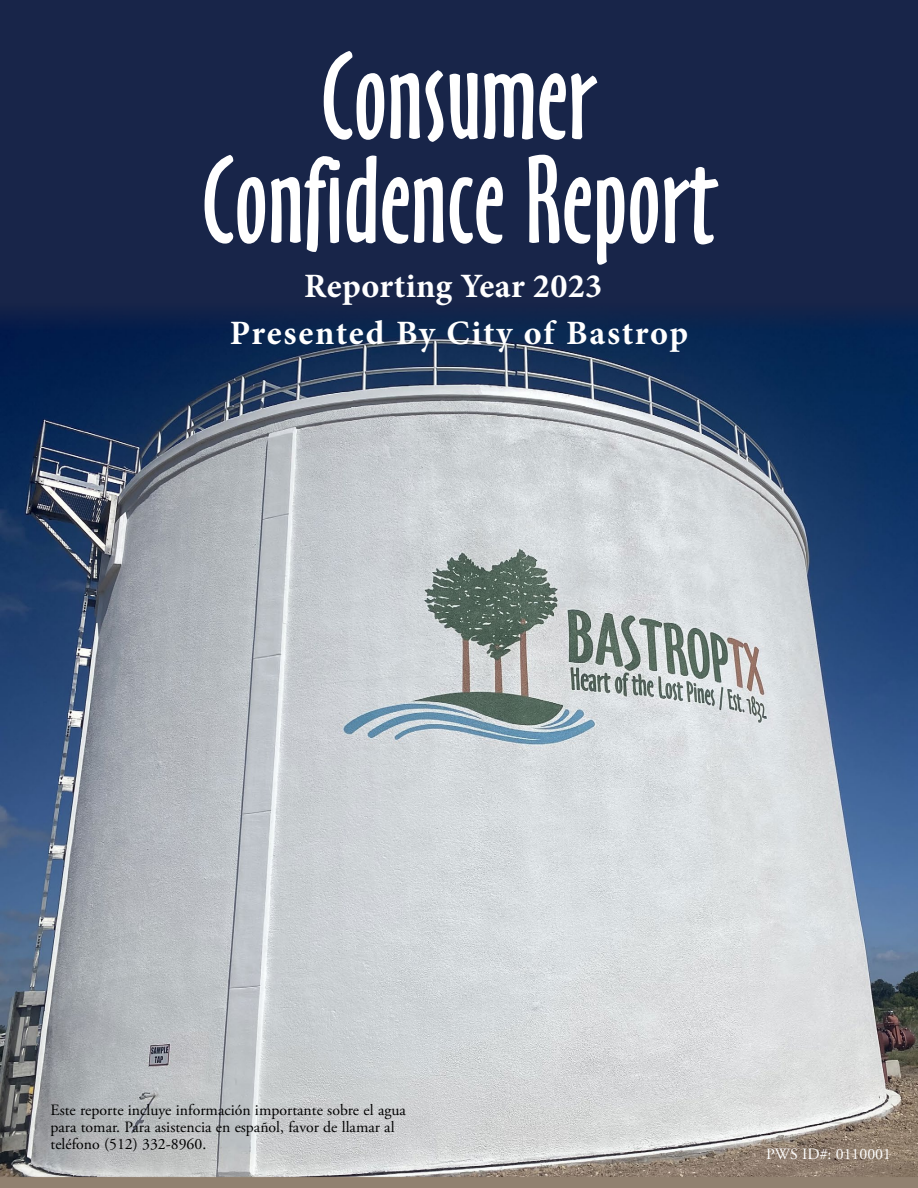
<style>
.page{position:relative;width:918px;height:1188px;background:#fff}
.page>*{position:absolute;margin:0;border:0;box-sizing:border-box;transform-origin:0 0}
.t1{font:115.05px/103.9px "Oz Handicraft BT";color:#fff;text-align:center}
.Presented_By_24{font:700 34.2px "Minion Pro";letter-spacing:.04em;color:#fff}
.Presented_By_24-2{font:700 34.2px "Minion Pro";letter-spacing:.01em;color:#fff}
.Paragraphs_24{font:15.75px/17.2px "Adobe Garamond Pro";color:#000}
.Paragraphs_24_White{font:15.75px "Adobe Garamond Pro";color:#fff}
</style>
<div class="page">
<img style="left:0;top:330px;width:918px;height:846px">
<div style="left:0;top:0;width:918px;height:330px;background:#182549"></div>
<div style="left:0;top:1176px;width:918px;height:12px;background:#918170"></div>
<h1 class="t1" style="left:202px;top:46px;width:515px">Consumer<br>Confidence Report</h1>
<h2 class="Presented_By_24-2" style="left:304px;top:262px;width:300px">Reporting Year 2023</h2>
<p class="Presented_By_24" style="left:230px;top:309px;width:460px">Presented By City of Bastrop</p>
<p class="Paragraphs_24" style="left:51px;top:1102px;width:357px">Este reporte incluye información importante sobre el agua para tomar. Para asistencia en español, favor de llamar al teléfono (512) 332-8960.</p>
<p class="Paragraphs_24_White" style="left:766px;top:1145px;width:126px">PWS ID#: 0110001</p>
</div>
